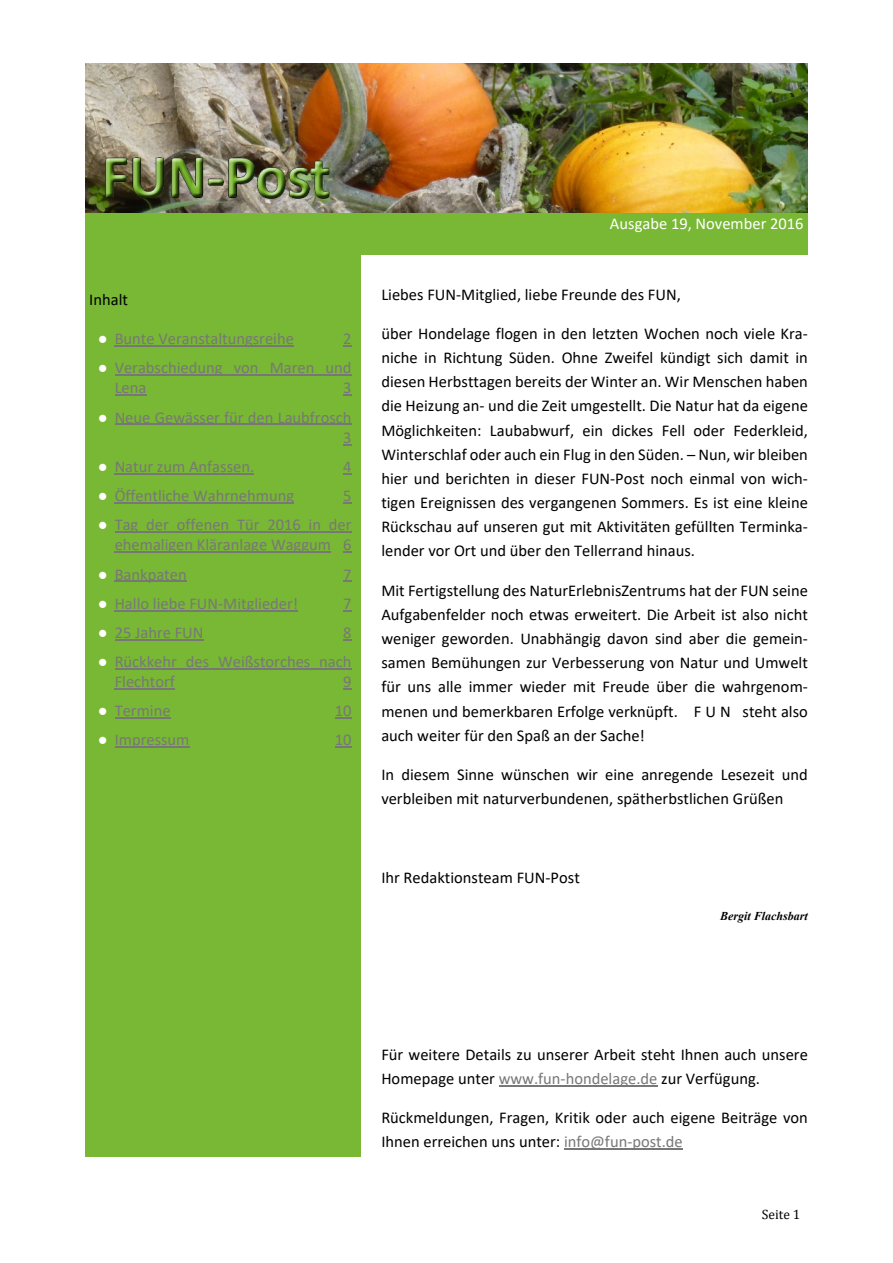
<style>
.page{position:relative;width:893px;height:1263px;background:#fff}
.page>*{position:absolute;margin:0;border:0;box-sizing:border-box;transform-origin:0 0}
.t1{font:16.5px/24.2px "Calibri";color:#000}
.t2{font:16.5px/20.1px "Calibri";color:#777}
.t3{font:16.5px "Calibri";color:#fff}
.t4{font:13.5px "Cambria";color:#000}
.t5{font:italic 700 12px "Times New Roman";color:#000}
.s1{font-family:"Times New Roman";color:#fff}
.s2{color:#777}
</style>
<div class="page">
<div style="left:85px;top:64px;width:275px;height:1093px;background:#79b834"></div>
<img style="left:85px;top:64px;width:723px;height:149px">
<hr style="left:499px;top:1085px;width:158px;height:1px;background:#777">
<hr style="left:564px;top:1149px;width:119px;height:1px;background:#777">
<div style="left:85px;top:213px;width:723px;height:42px;background:#79b834"></div>
<hr style="left:115px;top:345px;width:179px;height:2px;background:#777">
<svg style="left:343px;top:345px;width:9px;height:2px"></svg>
<hr style="left:115px;top:375px;width:237px;height:1px;background:#777">
<hr style="left:115px;top:395px;width:31px;height:1px;background:#777">
<hr style="left:115px;top:424px;width:237px;height:1px;background:#777">
<hr style="left:115px;top:473px;width:139px;height:1px;background:#777">
<hr style="left:115px;top:502px;width:179px;height:1px;background:#777">
<hr style="left:115px;top:532px;width:237px;height:1px;background:#777">
<hr style="left:115px;top:552px;width:216px;height:1px;background:#777">
<hr style="left:115px;top:581px;width:72px;height:1px;background:#777">
<hr style="left:115px;top:610px;width:183px;height:1px;background:#777">
<hr style="left:115px;top:639px;width:89px;height:1px;background:#777">
<hr style="left:115px;top:668px;width:237px;height:1px;background:#777">
<hr style="left:115px;top:688px;width:60px;height:1px;background:#777">
<hr style="left:115px;top:718px;width:56px;height:1px;background:#777">
<svg style="left:335px;top:718px;width:17px;height:1px"></svg>
<hr style="left:115px;top:747px;width:74px;height:1px;background:#777">
<svg style="left:335px;top:747px;width:17px;height:1px"></svg>
<img style="left:85px;top:147px;width:289px;height:64px">
<p class="t1" style="left:89px;top:289px;width:40px">Inhalt</p>
<p class="t2" style="left:98px;top:330px;width:198px"><span class="s1">●</span> Bunte Veranstaltungsreihe</p>
<p class="t2" style="left:343px;top:330px;width:10px">2</p>
<p class="t2" style="left:115px;top:359px;width:238px;text-indent:-17px"><span class="s1">●</span> Verabschiedung von Maren und<br>Lena</p>
<p class="t2" style="left:343px;top:379px;width:10px">3</p>
<p class="t2" style="left:98px;top:408px;width:255px;text-align:right"><span class="s1">●</span> Neue Gewässer für den Laubfrosch<br>3</p>
<p class="t2" style="left:98px;top:458px;width:158px"><span class="s1">●</span> Natur zum Anfassen.</p>
<p class="t2" style="left:343px;top:458px;width:10px">4</p>
<p class="t2" style="left:98px;top:487px;width:198px"><span class="s1">●</span> Öffentliche Wahrnehmung</p>
<p class="t2" style="left:343px;top:487px;width:10px">5</p>
<p class="t2" style="left:98px;top:516px;width:255px;text-align:right"><span class="s1">●</span> Tag der offenen Tür 2016 in der ehemaligen Kläranlage Waggum 6</p>
<p class="t2" style="left:98px;top:565px;width:90px"><span class="s1">●</span> Bankpaten</p>
<p class="t2" style="left:343px;top:565px;width:10px">7</p>
<p class="t2" style="left:98px;top:594px;width:202px"><span class="s1">●</span> Hallo liebe FUN-Mitglieder!</p>
<p class="t2" style="left:343px;top:594px;width:10px">7</p>
<p class="t2" style="left:98px;top:624px;width:107px"><span class="s1">●</span> 25 Jahre FUN</p>
<p class="t2" style="left:343px;top:624px;width:10px">8</p>
<p class="t2" style="left:115px;top:653px;width:238px;text-indent:-17px"><span class="s1">●</span> Rückkehr des Weißstorches nach<br>Flechtorf</p>
<p class="t2" style="left:343px;top:673px;width:10px">9</p>
<p class="t2" style="left:98px;top:702px;width:74px"><span class="s1">●</span> Termine</p>
<p class="t2" style="left:335px;top:702px;width:18px">10</p>
<p class="t2" style="left:98px;top:731px;width:93px"><span class="s1">●</span> Impressum</p>
<p class="t2" style="left:335px;top:731px;width:18px">10</p>
<p class="t3" style="left:610px;top:217px;width:195px">Ausgabe 19, November 2016</p>
<p class="t1" style="left:381px;top:283px;width:301px">Liebes FUN-Mitglied, liebe Freunde des FUN,</p>
<p class="t1" style="left:381px;top:323px;width:428px;text-align:justify">über Hondelage flogen in den letzten Wochen noch viele Kra&shy;niche in Richtung Süden. Ohne Zweifel kündigt sich damit in diesen Herbsttagen bereits der Winter an. Wir Menschen haben die Heizung an- und die Zeit umgestellt. Die Natur hat da eigene Möglichkeiten: Laubabwurf, ein dickes Fell oder Federkleid, Winterschlaf oder auch ein Flug in den Süden. – Nun, wir bleiben hier und berichten in dieser FUN-Post noch einmal von wich&shy;tigen Ereignissen des vergangenen Sommers. Es ist eine kleine Rückschau auf unseren gut mit Aktivitäten gefüllten Terminka&shy;lender vor Ort und über den Tellerrand hinaus.</p>
<p class="t1" style="left:381px;top:579px;width:428px;text-align:justify">Mit Fertigstellung des NaturErlebnisZentrums hat der FUN seine Aufgabenfelder noch etwas erweitert. Die Arbeit ist also nicht weniger geworden. Unabhängig davon sind aber die gemein&shy;samen Bemühungen zur Verbesserung von Natur und Umwelt für uns alle immer wieder mit Freude über die wahrgenom&shy;menen und bemerkbaren Erfolge verknüpft. F U N steht also auch weiter für den Spaß an der Sache!</p>
<p class="t1" style="left:381px;top:764px;width:428px">In diesem Sinne wünschen wir eine anregende Lesezeit und verbleiben mit naturverbundenen, spätherbstlichen Grüßen</p>
<p class="t1" style="left:381px;top:866px;width:200px">Ihr Redaktionsteam FUN-Post</p>
<p class="t5" style="left:720px;top:911px;width:89px">Bergit Flachsbart</p>
<p class="t1" style="left:381px;top:1044px;width:428px">Für weitere Details zu unserer Arbeit steht Ihnen auch unsere<br>Homepage unter <span class="s2">www.fun-hondelage.de</span> zur Verfügung.</p>
<p class="t1" style="left:381px;top:1107px;width:428px">Rückmeldungen, Fragen, Kritik oder auch eigene Beiträge von<br>Ihnen erreichen uns unter: <span class="s2">info@fun-post.de</span></p>
<p class="t4" style="left:762px;top:1208px;width:40px">Seite 1</p>
</div>
